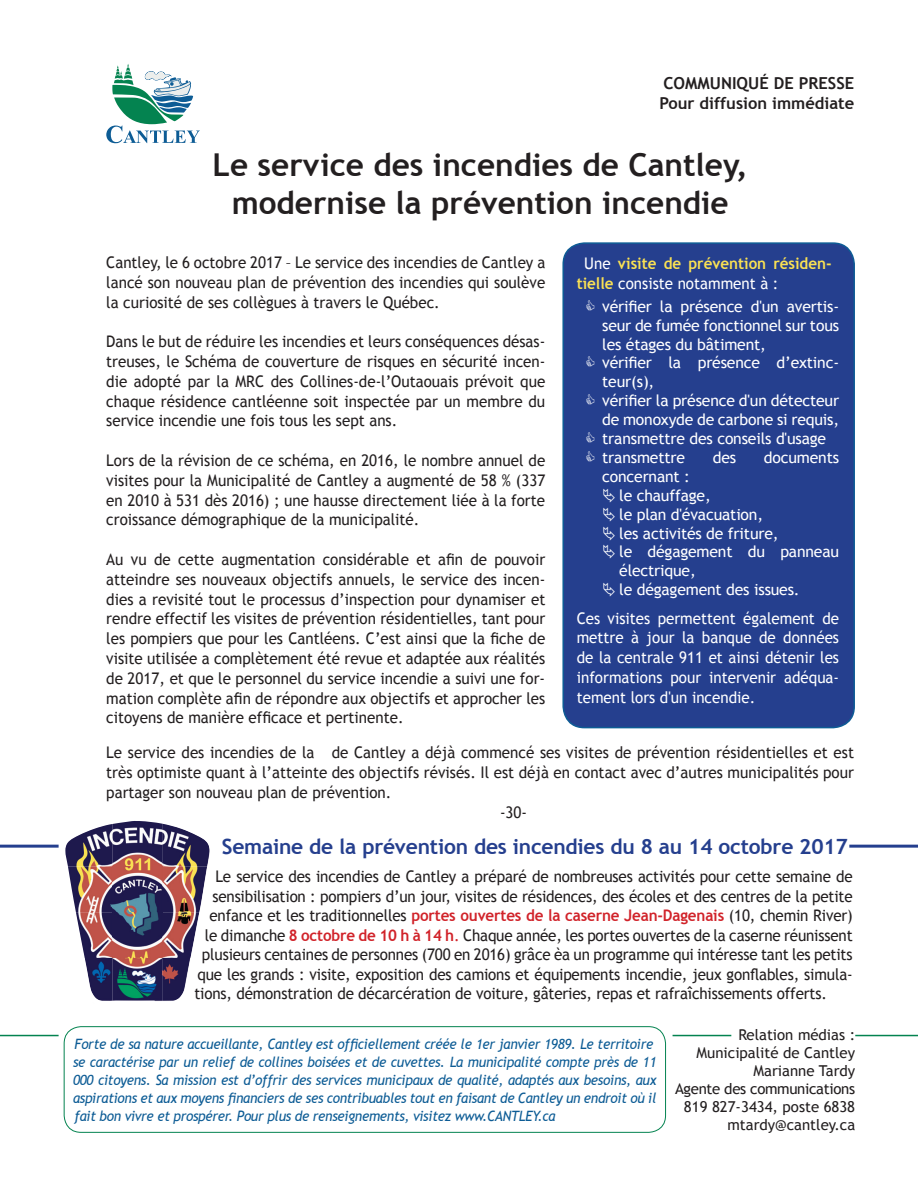
<style>
.page{position:relative;width:918px;height:1188px;background:#fff}
.page>*{position:absolute;margin:0;border:0;box-sizing:border-box;transform-origin:0 0}
.t1{font:700 31.5px/37.8px "Trebuchet MS";color:#231f20;text-align:center}
.t2{font:700 21px "Trebuchet MS";letter-spacing:-.01em;color:#253f8e}
.t3{font:700 16.5px/19.8px "Trebuchet MS";color:#231f20}
.t4{font:16.05px/19.8px "Trebuchet MS";letter-spacing:-.01em;color:#231f20;text-align:justify;scale:.95 1}
.t5{font:16.05px/19.8px "Trebuchet MS";color:#fff;text-align:justify;scale:.95 1}
.t6{font:700 16.05px/19.8px "Trebuchet MS";color:#fae153;scale:.95 1}
.t7{font:15.75px/18.9px "Trebuchet MS";letter-spacing:-.01em;color:#fff}
.t8{font:15px/18px "Trebuchet MS";color:#231f20;text-align:right}
.t9{font:italic 14.25px/18px "Trebuchet MS";letter-spacing:-.02em;color:#0d5c95;scale:.95 1}
.s1{font-weight:400;color:#fff}
.s2{font-weight:700;color:#d1232a}
.s3{color:#d1232a}
</style>
<div class="page">
<img style="left:65px;top:824px;width:48px;height:43px">
<img style="left:113px;top:821px;width:49px;height:46px">
<img style="left:162px;top:824px;width:48px;height:43px">
<img style="left:68px;top:867px;width:139px;height:45px">
<img style="left:76px;top:912px;width:123px;height:46px">
<img style="left:85px;top:958px;width:106px;height:43px">
<svg style="left:106px;top:64px;width:94px;height:79px"></svg>
<div style="left:563px;top:243px;width:291px;height:485px;background:#253f8e;border-radius:21px"></div>
<div style="left:562px;top:242px;width:293px;height:486px;border:2px solid #0d5c95;border-radius:21px"></div>
<div style="left:64px;top:1026px;width:602px;height:107px;border:1px solid #048350;border-radius:17px"></div>
<hr style="left:849px;top:845px;width:69px;height:3px;background:#253f8e">
<hr style="left:855px;top:1035px;width:63px;height:1px;background:#048350">
<hr style="left:673px;top:1035px;width:58px;height:1px;background:#048350">
<hr style="left:0;top:845px;width:59px;height:3px;background:#253f8e">
<hr style="left:0;top:1035px;width:59px;height:1px;background:#048350">
<p class="t3" style="left:660px;top:73px;width:196px">COMMUNIQUÉ DE PRESSE<br>Pour diffusion immédiate</p>
<h1 class="t1" style="left:213px;top:146px;width:537px">Le service des incendies de Cantley, modernise la prévention incendie</h1>
<p class="t4" style="left:106px;top:253px;width:464px">Cantley, le 6 octobre 2017 – Le service des incendies de Cantley a lancé son nouveau plan de prévention des incendies qui soulève la curiosité de ses collègues à travers le Québec.</p>
<p class="t4" style="left:106px;top:332px;width:464px">Dans le but de réduire les incendies et leurs conséquences désas&shy;treuses, le Schéma de couverture de risques en sécurité incen&shy;die adopté par la MRC des Collines-de-l’Outaouais prévoit que chaque résidence cantléenne soit inspectée par un membre du service incendie une fois tous les sept ans.</p>
<p class="t4" style="left:106px;top:451px;width:464px">Lors de la révision de ce schéma, en 2016, le nombre annuel de visites pour la Municipalité de Cantley a augmenté de 58 % (337 en 2010 à 531 dès 2016) ; une hausse directement liée à la forte croissance démographique de la municipalité.</p>
<p class="t4" style="left:106px;top:550px;width:464px">Au vu de cette augmentation considérable et afin de pouvoir atteindre ses nouveaux objectifs annuels, le service des incen&shy;dies a revisité tout le processus d’inspection pour dynamiser et rendre effectif les visites de prévention résidentielles, tant pour les pompiers que pour les Cantléens. C’est ainsi que la fiche de visite utilisée a complètement été revue et adaptée aux réalités de 2017, et que le personnel du service incendie a suivi une for&shy;mation complète afin de répondre aux objectifs et approcher les citoyens de manière efficace et pertinente.</p>
<p class="t6" style="left:577px;top:253px;width:270px;text-indent:7px"><span class="s1">Une</span> visite de prévention résiden&shy;tielle <span class="s1">consiste notamment à :</span></p>
<p class="t7" style="left:602px;top:297px;width:238px">vérifier la présence d'un avertis&shy;seur de fumée fonctionnel sur tous les étages du bâtiment,<br>vérifier la présence d’extinc&shy;teur(s),<br>vérifier la présence d'un détecteur de monoxyde de carbone si requis, transmettre des conseils d'usage transmettre</p>
<p class="t7" style="left:713px;top:448px;width:25px">des</p>
<p class="t7" style="left:764px;top:448px;width:77px">documents</p>
<p class="t7" style="left:619px;top:467px;width:221px;text-indent:-17px">concernant :<br>le chauffage,<br>le plan d'évacuation,<br>les activités de friture,<br>le dégagement du panneau électrique,<br>le dégagement des issues.</p>
<p class="t5" style="left:577px;top:608px;width:278px">Ces visites permettent également de mettre à jour la banque de données de la centrale 911 et ainsi détenir les informations pour intervenir adéqua&shy;tement lors d'un incendie.</p>
<p class="t4" style="left:106px;top:743px;width:789px">Le service des incendies de la de Cantley a déjà commencé ses visites de prévention résidentielles et est</p>
<p class="t4" style="left:106px;top:763px;width:789px">très optimiste quant à l’atteinte des objectifs révisés. Il est déjà en contact avec d’autres municipalités pour</p>
<p class="t4" style="left:106px;top:783px;width:302px">partager son nouveau plan de prévention.</p>
<p class="t4" style="left:500px;top:802px;width:30px">-30-</p>
<h2 class="t2" style="left:222px;top:833px;width:628px">Semaine de la prévention des incendies du 8 au 14 octobre 2017</h2>
<p class="t4" style="left:215px;top:867px;width:672px">Le service des incendies de Cantley a préparé de nombreuses activités pour cette semaine de</p>
<p class="t4" style="left:212px;top:886px;width:675px">sensibilisation : pompiers d’un jour, visites de résidences, des écoles et des centres de la petite</p>
<p class="t4" style="left:209px;top:906px;width:679px">enfance et les traditionnelles <span class="s2">portes ouvertes de la caserne Jean-Dagenais</span> (10, chemin River)</p>
<p class="t4" style="left:205px;top:925px;width:683px">le dimanche <span class="s2">8 octobre de 10 h à 14 h</span><span class="s3">.</span> Chaque année, les portes ouvertes de la caserne réunissent</p>
<p class="t4" style="left:202px;top:945px;width:687px">plusieurs centaines de personnes (700 en 2016) grâce èa un programme qui intéresse tant les petits</p>
<p class="t4" style="left:197px;top:964px;width:691px">que les grands : visite, exposition des camions et équipements incendie, jeux gonflables, simula-</p>
<p class="t4" style="left:194px;top:984px;width:667px">tions, démonstration de décarcération de voiture, gâteries, repas et rafraîchissements offerts.</p>
<p class="t9" style="left:73px;top:1035px;width:616px">Forte de sa nature accueillante, Cantley est officiellement créée le 1er janvier 1989. Le territoire se caractérise par un relief de collines boisées et de cuvettes. La municipalité compte près de 11<br>000 citoyens. Sa mission est d’offrir des services municipaux de qualité, adaptés aux besoins, aux aspirations et aux moyens financiers de ses contribuables tout en faisant de Cantley un endroit où il fait bon vivre et prospérer. Pour plus de renseignements, visitez www.CANTLEY.ca</p>
<p class="t8" style="left:675px;top:1026px;width:182px">Relation médias :<br>Municipalité de Cantley<br>Marianne Tardy<br>Agente des communications<br>819 827-3434, poste 6838 mtardy@cantley.ca</p>
</div>
